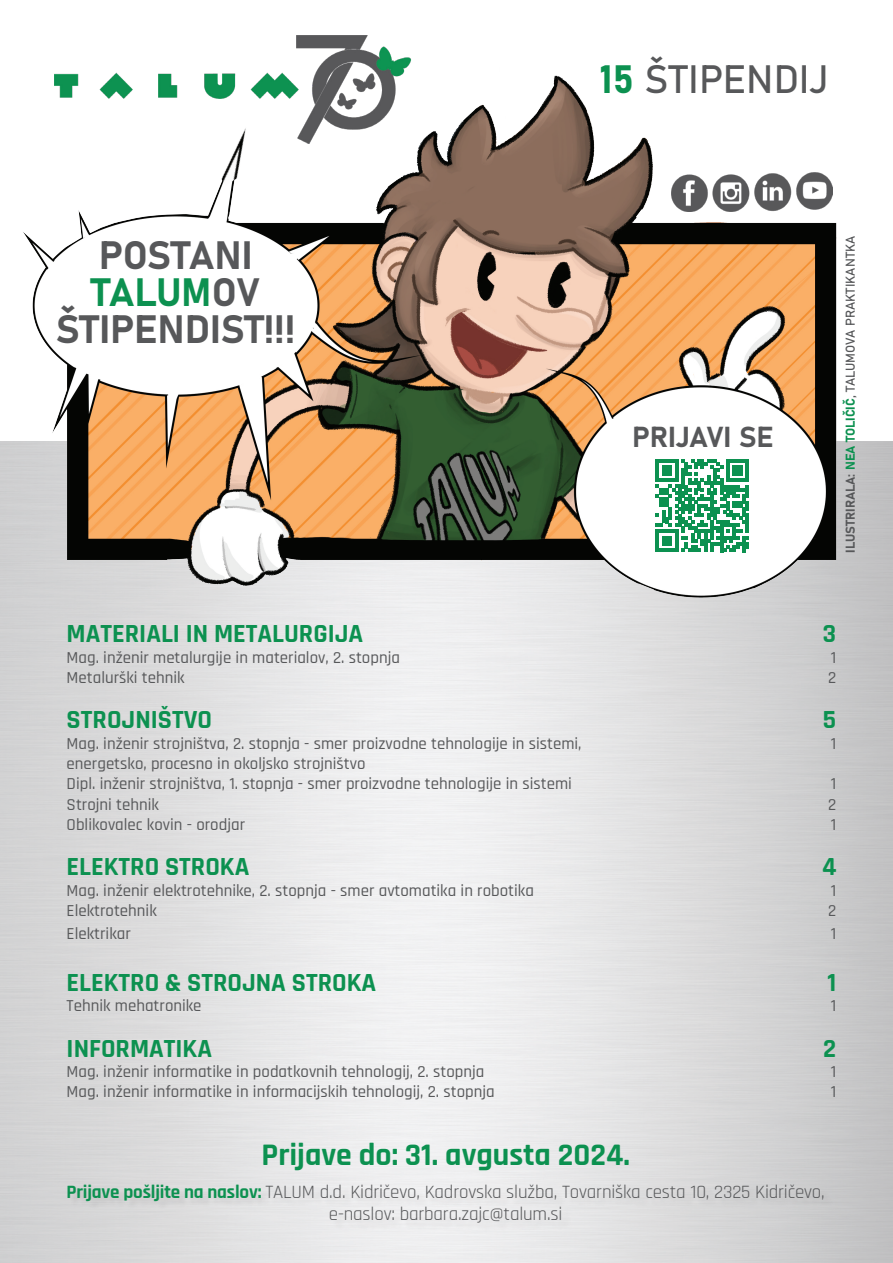
<style>
.page{position:relative;width:893px;height:1263px;background:#fff}
.page>*{position:absolute;margin:0;border:0;box-sizing:border-box;transform-origin:0 0}
.t1{font:39px "Bahnschrift";color:#57585a}
.t2{font:39px "Bahnschrift";letter-spacing:-.005em;color:#0c9150}
.t3{font:700 31.65px "Rajdhani";color:#0c9150}
.t4{font:28.5px "Bahnschrift";letter-spacing:-.01em;color:#57585a}
.t5{font:700 26.4px "Rajdhani";color:#0c9150}
.t6{font:19.05px/22.8px "Rajdhani";letter-spacing:-.01em;color:#57585a;text-align:center}
.t7{font:500 16.95px/20.2px "Rajdhani";color:#57585a}
.t8{font:12.6px "Bahnschrift";color:#57585a}
.s1{color:#0c9150}
.s2{color:#57585a}
.s3{font-weight:700;color:#0c9150}
</style>
<div class="page">
<img style="left:19px;top:73px;width:871px;height:563px">
<img style="left:203px;top:144px;width:77px;height:41px">
<svg style="left:656px;top:459px;width:93px;height:93px"></svg>
<img style="left:55px;top:36px;width:356px;height:108px">
<img style="left:672px;top:173px;width:160px;height:39px">
<div style="left:69px;top:1186px;width:765px;height:47px;background:#231f20;opacity:.1"></div>
<p class="t1" style="left:600px;top:49px;width:231px"><span class="s1">15</span> ŠTIPENDIJ</p>
<p class="t1" style="left:99px;top:226px;width:155px">POSTANI</p>
<p class="t2" style="left:91px;top:263px;width:170px">TALUM<span class="s2">OV</span></p>
<p class="t1" style="left:56px;top:300px;width:241px">ŠTIPENDIST!!!</p>
<p class="t5" style="left:67px;top:618px;width:298px">MATERIALI IN METALURGIJA</p>
<p class="t7" style="left:67px;top:647px;width:335px">Mag. inženir metalurgije in materialov, 2. stopnja</p>
<p class="t7" style="left:67px;top:668px;width:120px">Metalurški tehnik</p>
<p class="t5" style="left:67px;top:704px;width:147px">STROJNIŠTVO</p>
<p class="t7" style="left:67px;top:734px;width:516px">Mag. inženir strojništva, 2. stopnja - smer proizvodne tehnologije in sistemi, energetsko, procesno in okoljsko strojništvo</p>
<p class="t7" style="left:67px;top:774px;width:507px">Dipl. inženir strojništva, 1. stopnja - smer proizvodne tehnologije in sistemi</p>
<p class="t7" style="left:67px;top:794px;width:94px">Strojni tehnik</p>
<p class="t7" style="left:67px;top:815px;width:180px">Oblikovalec kovin - orodjar</p>
<p class="t5" style="left:67px;top:851px;width:184px">ELEKTRO STROKA</p>
<p class="t7" style="left:67px;top:881px;width:469px">Mag. inženir elektrotehnike, 2. stopnja - smer avtomatika in robotika</p>
<p class="t7" style="left:67px;top:901px;width:92px">Elektrotehnik</p>
<p class="t7" style="left:67px;top:924px;width:66px">Elektrikar</p>
<p class="t5" style="left:67px;top:966px;width:311px">ELEKTRO &amp; STROJNA STROKA</p>
<p class="t7" style="left:67px;top:996px;width:136px">Tehnik mehatronike</p>
<p class="t5" style="left:67px;top:1032px;width:147px">INFORMATIKA</p>
<p class="t7" style="left:67px;top:1062px;width:419px">Mag. inženir informatike in podatkovnih tehnologij, 2. stopnja</p>
<p class="t7" style="left:67px;top:1082px;width:430px">Mag. inženir informatike in informacijskih tehnologij, 2. stopnja</p>
<p class="t4" style="left:632px;top:415px;width:143px">PRIJAVI SE</p>
<p class="t8" style="left:841px;top:553px;width:319px;rotate:-90deg">ILUSTRIRALA: <span class="s1">NEA TOLIČIČ</span>, TALUMOVA PRAKTIKANTKA</p>
<p class="t5" style="left:823px;top:618px;width:15px">3</p>
<p class="t7" style="left:831px;top:647px;width:7px">1</p>
<p class="t7" style="left:828px;top:668px;width:10px">2</p>
<p class="t5" style="left:823px;top:704px;width:15px">5</p>
<p class="t7" style="left:831px;top:734px;width:7px">1</p>
<p class="t7" style="left:831px;top:774px;width:7px">1</p>
<p class="t7" style="left:828px;top:794px;width:10px">2</p>
<p class="t7" style="left:831px;top:815px;width:7px">1</p>
<p class="t5" style="left:822px;top:851px;width:16px">4</p>
<p class="t7" style="left:831px;top:881px;width:7px">1</p>
<p class="t7" style="left:828px;top:901px;width:10px">2</p>
<p class="t7" style="left:831px;top:924px;width:7px">1</p>
<p class="t5" style="left:827px;top:966px;width:10px">1</p>
<p class="t7" style="left:831px;top:996px;width:7px">1</p>
<p class="t5" style="left:823px;top:1032px;width:15px">2</p>
<p class="t7" style="left:831px;top:1062px;width:7px">1</p>
<p class="t7" style="left:831px;top:1082px;width:7px">1</p>
<p class="t3" style="left:262px;top:1135px;width:370px">Prijave do: 31. avgusta 2024.</p>
<p class="t6" style="left:67px;top:1181px;width:760px"><span class="s3">Prijave pošljite na naslov:</span> TALUM d.d. Kidričevo, Kadrovska služba, Tovarniška cesta 10, 2325 Kidričevo, e-naslov: barbara.zajc@talum.si</p>
</div>
